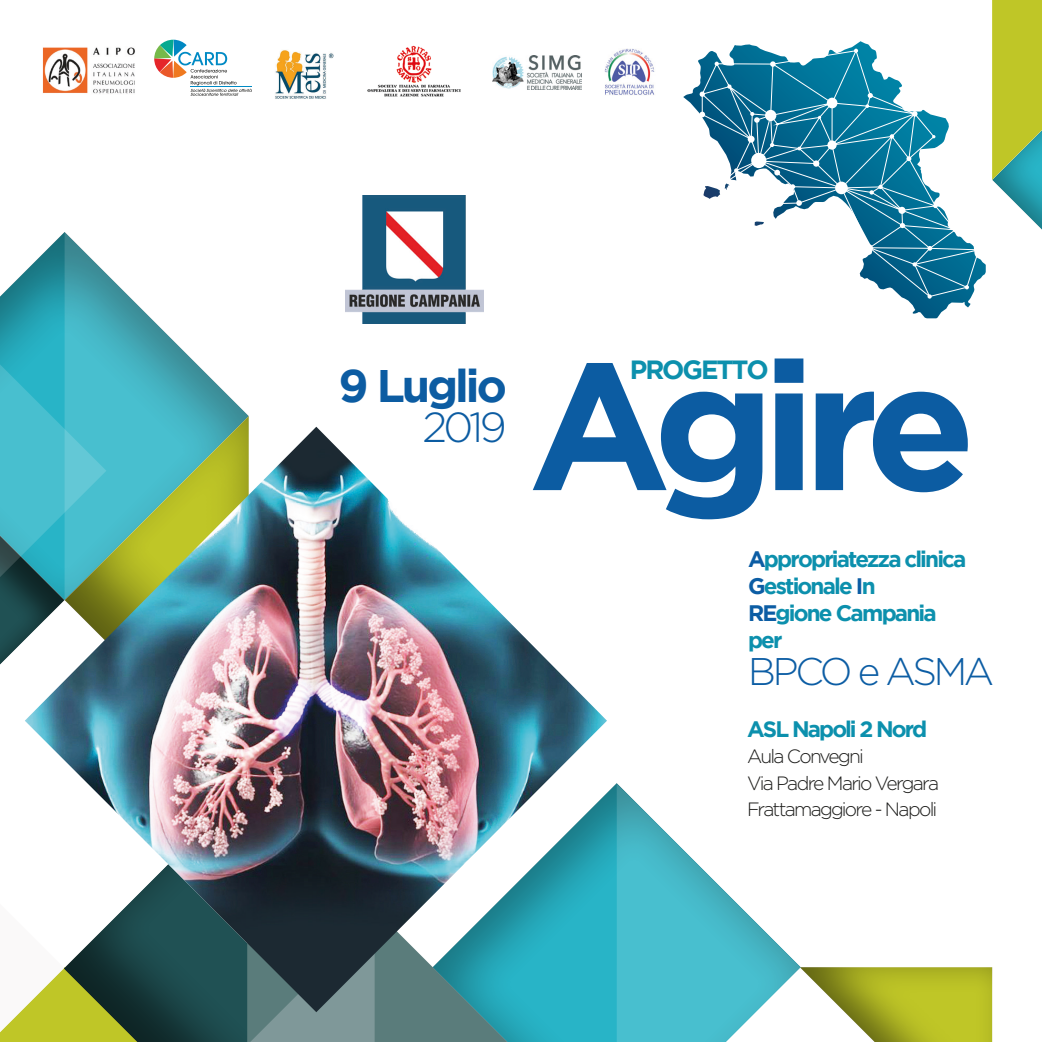
<style>
.page{position:relative;width:1042px;height:1042px;background:#fff}
.page>*{position:absolute;margin:0;border:0;box-sizing:border-box;transform-origin:0 0}
.t1{font:700 180.25px "Gotham";letter-spacing:-.075em;color:#0c5ca2}
.t2{font:700 45.5px "Gotham";letter-spacing:-.065em;color:#0c5ca2}
.t3{font:300 42px "Gotham";color:#0c5ca2}
.t4{font:300 38.5px "Gotham";letter-spacing:-.085em;color:#0c5da4}
.t5{font:700 26.25px "Gotham";letter-spacing:-.08em;color:#0c90ad}
.t6{font:700 22.4px/26.9px "Gotham";letter-spacing:-.08em;color:#0c90ad}
.t7{font:300 19.25px/26.2px "Gotham";letter-spacing:-.09em;color:#1d1d1b}
.s1{color:#0c5da4}
</style>
<div class="page">
<img style="left:345px;top:195px;width:138px;height:129px">
<svg style="left:10px;top:232px;width:55px;height:54px"></svg>
<div style="left:798px;top:966px;width:194px;height:76px;background:#1d1d1b;opacity:.55"></div>
<svg style="left:0;top:1007px;width:62px;height:35px"></svg>
<svg style="left:62px;top:1012px;width:185px;height:30px"></svg>
<svg style="left:247px;top:1012px;width:182px;height:30px"></svg>
<svg style="left:429px;top:783px;width:373px;height:259px;fill:#28b2c4"></svg>
<svg style="left:992px;top:0;width:50px;height:230px"></svg>
<img style="left:25px;top:427px;width:582px;height:585px">
<svg style="left:65px;top:232px;width:184px;height:368px"></svg>
<svg style="left:0;top:286px;width:106px;height:387px"></svg>
<svg style="left:617px;top:784px;width:184px;height:258px;fill:#48bfcf"></svg>
<svg style="left:683px;top:44px;width:303px;height:274px"></svg>
<svg style="left:701px;top:50px;width:283px;height:247px"></svg>
<svg style="left:154px;top:40px;width:98px;height:56px"></svg>
<hr style="left:190px;top:87px;width:62px;height:1px;background:#008ac4">
<img style="left:367px;top:45px;width:94px;height:52px">
<img style="left:43px;top:47px;width:92px;height:47px">
<img style="left:275px;top:50px;width:59px;height:49px">
<img style="left:492px;top:56px;width:89px;height:33px">
<img style="left:604px;top:48px;width:51px;height:47px">
<h2 class="t2" style="left:338px;top:359px;width:170px">9 Luglio</h2>
<h3 class="t3" style="left:422px;top:404px;width:86px">2019</h3>
<h1 class="t1" style="left:528px;top:322px;width:449px">Agire</h1>
<p class="t5" style="left:630px;top:354px;width:140px">PROGETTO</p>
<p class="t6" style="left:748px;top:545px;width:220px"><span class="s1">A</span>ppropriatezza clinica<br><span class="s1">G</span>estionale <span class="s1">I</span>n<br><span class="s1">RE</span>gione Campania per</p>
<h3 class="t4" style="left:748px;top:650px;width:248px">BPCO e ASMA</h3>
<p class="t6" style="left:747px;top:715px;width:181px">ASL Napoli 2 Nord</p>
<p class="t7" style="left:747px;top:743px;width:193px">Aula Convegni<br>Via Padre Mario Vergara<br>Frattamaggiore - Napoli</p>
</div>
